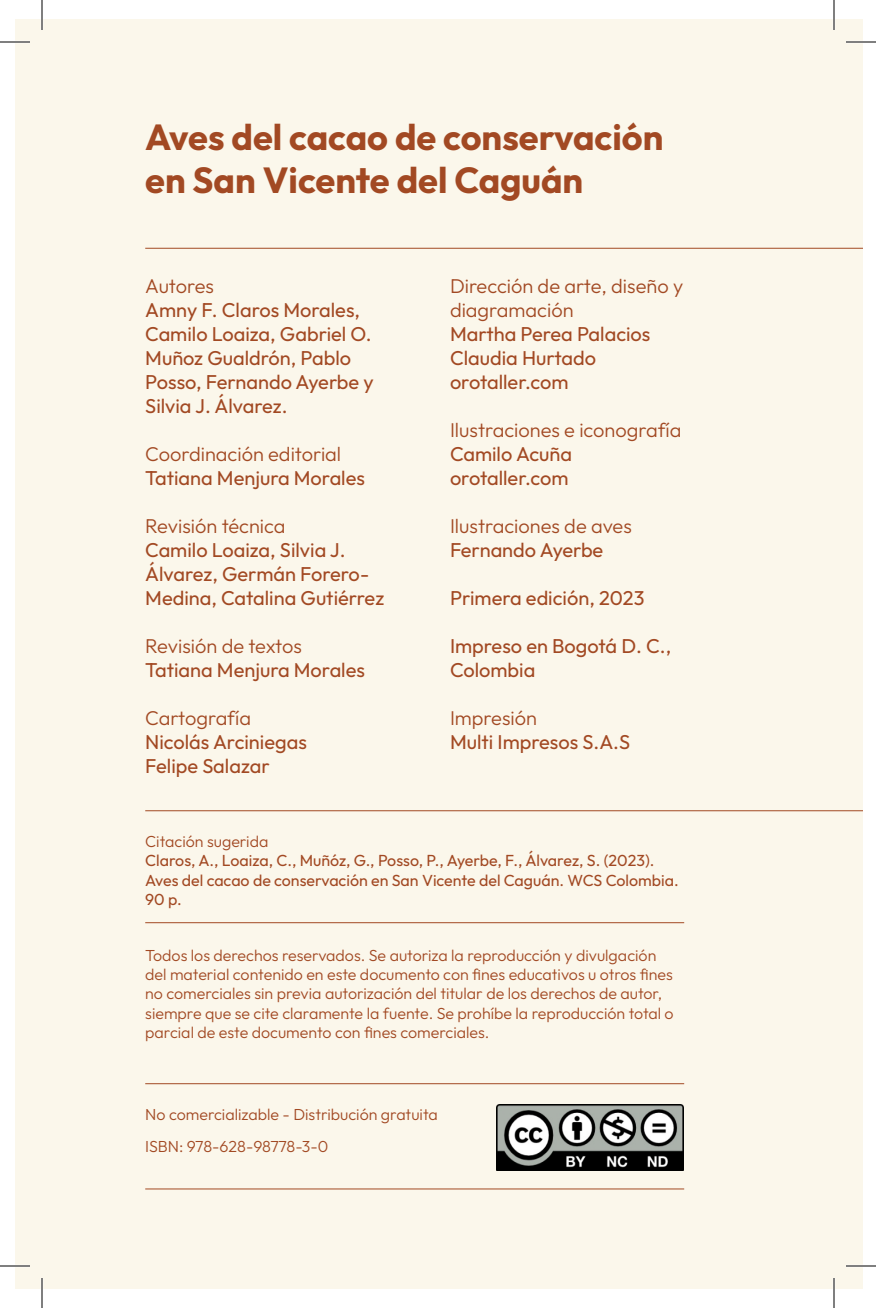
<style>
.page{position:relative;width:876px;height:1308px;background:#fff}
.page>*{position:absolute;margin:0;border:0;box-sizing:border-box;transform-origin:0 0}
.t1{font:700 36.2px/43.4px "Outfit";color:#a24923}
.t2{font:20px/24px "Outfit";color:#a24923}
.t3{font:300 20px/24px "Outfit";color:#a24923}
.t4{font:300 16px/19.2px "Outfit";color:#a24923}
.t5{font:16px/19.2px "Outfit";color:#a24923}
</style>
<div class="page">
<div style="left:15px;top:19px;width:847px;height:1270px;background:#fbf7eb"></div>
<img style="left:497px;top:1104px;width:186px;height:67px">
<hr style="left:145px;top:810px;width:717px;height:1px;background:#a24923">
<hr style="left:145px;top:248px;width:717px;height:1px;background:#a24923">
<hr style="left:145px;top:1083px;width:539px;height:1px;background:#a24923">
<hr style="left:145px;top:1189px;width:539px;height:1px;background:#a24923">
<hr style="left:145px;top:922px;width:539px;height:1px;background:#a24923">
<hr style="left:0;top:41px;width:30px;height:2px;background:#fff">
<hr style="left:846px;top:41px;width:30px;height:2px;background:#fff">
<hr style="left:0;top:1265px;width:30px;height:2px;background:#fff">
<hr style="left:846px;top:1265px;width:30px;height:2px;background:#fff">
<hr style="left:41px;top:0;width:2px;height:30px;background:#fff">
<hr style="left:41px;top:1278px;width:2px;height:30px;background:#fff">
<hr style="left:833px;top:0;width:2px;height:30px;background:#fff">
<hr style="left:833px;top:1278px;width:2px;height:30px;background:#fff">
<hr style="left:0;top:42px;width:30px;height:1px;background:#000">
<hr style="left:846px;top:42px;width:30px;height:1px;background:#000">
<hr style="left:0;top:1266px;width:30px;height:1px;background:#000">
<hr style="left:846px;top:1266px;width:30px;height:1px;background:#000">
<hr style="left:42px;top:0;width:1px;height:30px;background:#000">
<hr style="left:42px;top:1278px;width:1px;height:30px;background:#000">
<hr style="left:834px;top:0;width:1px;height:30px;background:#000">
<hr style="left:834px;top:1278px;width:1px;height:30px;background:#000">
<p class="t1" style="left:145px;top:117px;width:520px">Aves del cacao de conservación en San Vicente del Caguán</p>
<p class="t3" style="left:145px;top:274px;width:70px">Autores</p>
<p class="t2" style="left:145px;top:298px;width:230px">Amny F. Claros Morales,<br>Camilo Loaiza, Gabriel O.<br>Muñoz Gualdrón, Pablo<br>Posso, Fernando Ayerbe y<br>Silvia J. Álvarez.</p>
<p class="t3" style="left:145px;top:442px;width:197px">Coordinación editorial</p>
<p class="t2" style="left:145px;top:466px;width:221px">Tatiana Menjura Morales</p>
<p class="t3" style="left:145px;top:514px;width:142px">Revisión técnica</p>
<p class="t2" style="left:145px;top:538px;width:241px">Camilo Loaiza, Silvia J.<br>Álvarez, Germán Forero-<br>Medina, Catalina Gutiérrez</p>
<p class="t3" style="left:145px;top:634px;width:158px">Revisión de textos</p>
<p class="t2" style="left:145px;top:658px;width:221px">Tatiana Menjura Morales</p>
<p class="t3" style="left:145px;top:706px;width:107px">Cartografía</p>
<p class="t2" style="left:145px;top:730px;width:163px">Nicolás Arciniegas</p>
<p class="t2" style="left:145px;top:754px;width:126px">Felipe Salazar</p>
<p class="t3" style="left:450px;top:274px;width:235px">Dirección de arte, diseño y diagramación</p>
<p class="t2" style="left:450px;top:322px;width:202px">Martha Perea Palacios</p>
<p class="t2" style="left:450px;top:346px;width:148px">Claudia Hurtado</p>
<p class="t2" style="left:450px;top:370px;width:120px">orotaller.com</p>
<p class="t3" style="left:450px;top:418px;width:233px">Ilustraciones e iconografía</p>
<p class="t2" style="left:450px;top:442px;width:124px">Camilo Acuña</p>
<p class="t2" style="left:450px;top:466px;width:120px">orotaller.com</p>
<p class="t3" style="left:450px;top:514px;width:183px">Ilustraciones de aves</p>
<p class="t2" style="left:450px;top:538px;width:155px">Fernando Ayerbe</p>
<p class="t2" style="left:450px;top:586px;width:196px">Primera edición, 2023</p>
<p class="t2" style="left:450px;top:634px;width:223px">Impreso en Bogotá D. C.,<br>Colombia</p>
<p class="t3" style="left:450px;top:706px;width:88px">Impresión</p>
<p class="t2" style="left:450px;top:730px;width:182px">Multi Impresos S.A.S</p>
<p class="t4" style="left:145px;top:832px;width:125px">Citación sugerida</p>
<p class="t5" style="left:145px;top:852px;width:535px">Claros, A., Loaiza, C., Muñóz, G., Posso, P., Ayerbe, F., Álvarez, S. (2023).<br>Aves del cacao de conservación en San Vicente del Caguán. WCS Colombia.<br>90 p.</p>
<p class="t4" style="left:145px;top:946px;width:530px">Todos los derechos reservados. Se autoriza la reproducción y divulgación del material contenido en este documento con fines educativos u otros fines no comerciales sin previa autorización del titular de los derechos de autor, siempre que se cite claramente la fuente. Se prohíbe la reproducción total o parcial de este documento con fines comerciales.</p>
<p class="t4" style="left:145px;top:1105px;width:294px">No comercializable - Distribución gratuita</p>
<p class="t4" style="left:145px;top:1137px;width:185px">ISBN: 978-628-98778-3-0</p>
</div>
